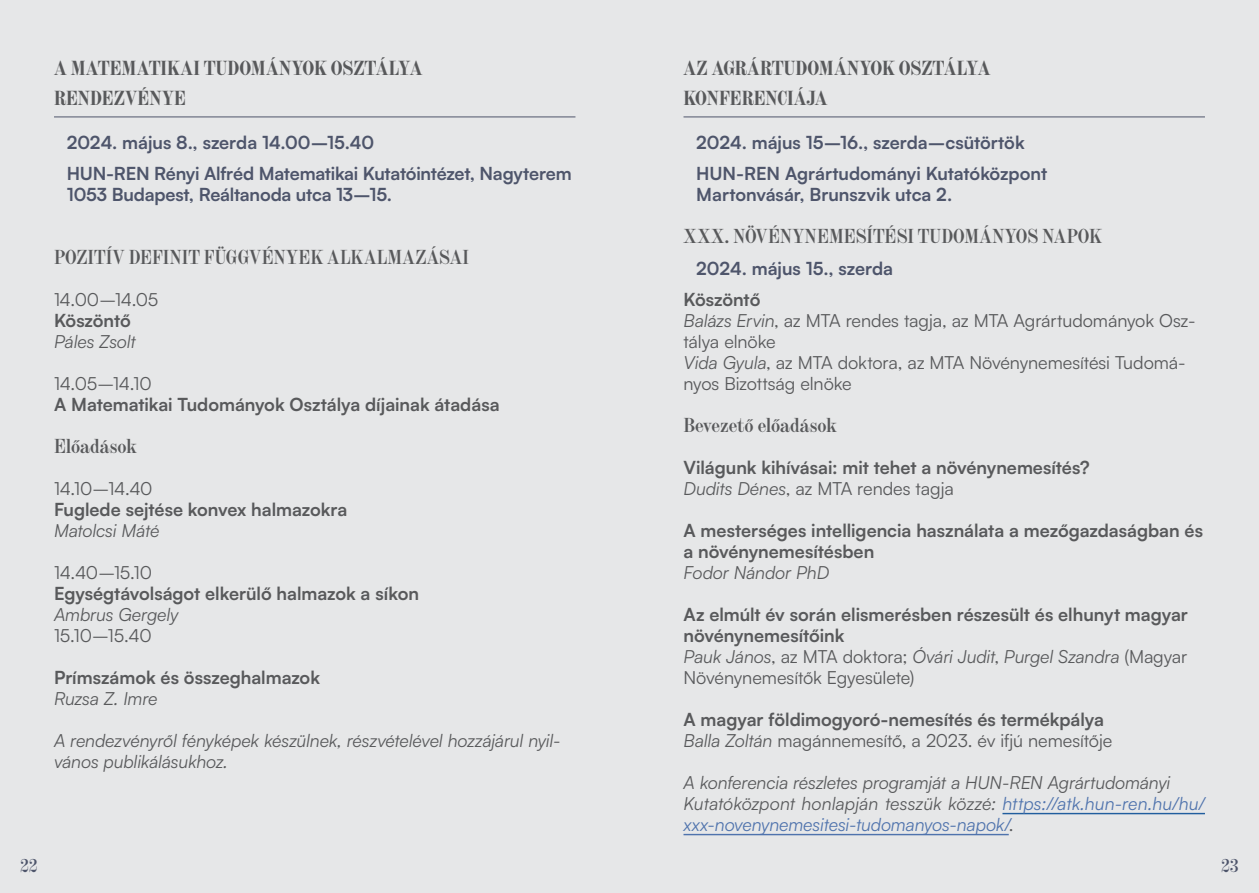
<style>
.page{position:relative;width:1259px;height:893px;background:#e6e7e8}
.page>*{position:absolute;margin:0;border:0;box-sizing:border-box;transform-origin:0 0}
.t1{font:500 19.5px "Amen Display";color:#58595b}
.t2{font:700 19.5px/30px "Amen Display";letter-spacing:.005em;color:#58595b}
.t3{font:700 18px/21px "Satoshi";color:#58595b}
.t4{font:italic 18px/21px "Satoshi";letter-spacing:-.01em;color:#58595b}
.t5{font:700 18px/31.5px "Satoshi";letter-spacing:-.005em;color:#4e556b}
.t6{font:18px/21px "Satoshi";letter-spacing:-.005em;color:#58595b}
.t7{font:18px "Amen Display";color:#4e556b}
.s1{font-weight:700}
.s2{font-style:italic}
.s3{font-weight:400;font-style:italic}
.s4{font-weight:400}
.s5{color:#4f73ad}
.s6{font-style:normal}
</style>
<div class="page">
<hr style="left:54px;top:117px;width:521px;height:1px;background:#4e556b">
<hr style="left:683px;top:117px;width:522px;height:1px;background:#4e556b">
<hr style="left:1002px;top:813px;width:203px;height:1px;background:#215e9e">
<hr style="left:683px;top:834px;width:325px;height:1px;background:#4f73ad">
<p class="t2" style="left:54px;top:53px;width:370px">A MATEMATIKAI TUDOMÁNYOK OSZTÁLYA<br>RENDEZVÉNYE</p>
<p class="t5" style="left:67px;top:125px;width:506px">2024. május 8., szerda 14.00–15.40<br>HUN-REN Rényi Alfréd Matematikai Kutatóintézet, Nagyterem</p>
<p class="t5" style="left:67px;top:178px;width:327px">1053 Budapest, Reáltanoda utca 13–15.</p>
<p class="t1" style="left:54px;top:246px;width:417px">POZITÍV DEFINIT FÜGGVÉNYEK ALKALMAZÁSAI</p>
<p class="t6" style="left:54px;top:288px;width:106px">14.00–14.05</p>
<p class="t3" style="left:54px;top:309px;width:78px">Köszöntő</p>
<p class="t4" style="left:54px;top:330px;width:83px">Páles Zsolt</p>
<p class="t6" style="left:54px;top:372px;width:99px">14.05–14.10</p>
<p class="t3" style="left:54px;top:393px;width:447px">A Matematikai Tudományok Osztálya díjainak átadása</p>
<p class="t1" style="left:54px;top:435px;width:84px">Előadások</p>
<p class="t6" style="left:54px;top:477px;width:100px">14.10–14.40</p>
<p class="t3" style="left:54px;top:498px;width:295px">Fuglede sejtése konvex halmazokra</p>
<p class="t4" style="left:54px;top:519px;width:107px">Matolcsi Máté</p>
<p class="t6" style="left:54px;top:561px;width:100px">14.40–15.10</p>
<p class="t3" style="left:54px;top:582px;width:366px">Egységtávolságot elkerülő halmazok a síkon</p>
<p class="t4" style="left:54px;top:603px;width:126px">Ambrus Gergely</p>
<p class="t6" style="left:54px;top:624px;width:99px">15.10–15.40</p>
<p class="t3" style="left:54px;top:666px;width:267px">Prímszámok és összeghalmazok</p>
<p class="t4" style="left:54px;top:687px;width:105px">Ruzsa Z. Imre</p>
<p class="t4" style="left:54px;top:729px;width:508px">A rendezvényről fényképek készülnek, részvételével hozzájárul nyil&shy;vános publikálásukhoz.</p>
<p class="t2" style="left:683px;top:53px;width:308px">AZ AGRÁRTUDOMÁNYOK OSZTÁLYA<br>KONFERENCIÁJA</p>
<p class="t5" style="left:696px;top:125px;width:352px">2024. május 15–16., szerda–csütörtök<br>HUN-REN Agrártudományi Kutatóközpont</p>
<p class="t5" style="left:696px;top:178px;width:258px">Martonvásár, Brunszvik utca 2.</p>
<p class="t1" style="left:683px;top:225px;width:420px">XXX. NÖVÉNYNEMESÍTÉSI TUDOMÁNYOS NAPOK</p>
<p class="t5" style="left:696px;top:251px;width:198px">2024. május 15., szerda</p>
<p class="t6" style="left:683px;top:288px;width:513px"><span class="s1">Köszöntő<br></span><span class="s2">Balázs Ervin</span>, az MTA rendes tagja, az MTA Agrártudományok Osz&shy;tálya elnöke<br><span class="s2">Vida Gyula</span>, az MTA doktora, az MTA Növénynemesítési Tudomá&shy;nyos Bizottság elnöke</p>
<p class="t1" style="left:683px;top:414px;width:155px">Bevezető előadások</p>
<p class="t3" style="left:683px;top:456px;width:408px">Világunk kihívásai: mit tehet a növénynemesítés?<br><span class="s3">Dudits Dénes</span><span class="s4">, az MTA rendes tagja</span></p>
<p class="t3" style="left:683px;top:519px;width:521px">A mesterséges intelligencia használata a mezőgazdaságban és a növénynemesítésben</p>
<p class="t4" style="left:683px;top:561px;width:147px">Fodor Nándor PhD</p>
<p class="t3" style="left:683px;top:603px;width:506px">Az elmúlt év során elismerésben részesült és elhunyt magyar növénynemesítőink<br><span class="s3">Pauk János</span><span class="s4">, az MTA doktora;</span> <span class="s3">Óvári Judit</span><span class="s4">,</span> <span class="s3">Purgel Szandra</span> <span class="s4">(Magyar Növénynemesítők Egyesülete)</span></p>
<p class="t3" style="left:683px;top:708px;width:430px">A magyar földimogyoró-nemesítés és termékpálya<br><span class="s3">Balla Zoltán</span> <span class="s4">magánnemesítő, a 2023. év ifjú nemesítője</span></p>
<p class="t4" style="left:683px;top:771px;width:523px">A konferencia részletes programját a HUN-REN Agrártudományi<br>Kutatóközpont honlapján tesszük közzé: <span class="s5">https://atk.hun-ren.hu/hu/ xxx-novenynemesitesi-tudomanyos-napok/</span><span class="s6">.</span></p>
<p class="t7" style="left:21px;top:856px;width:18px">22</p>
<p class="t7" style="left:1221px;top:856px;width:18px">23</p>
</div>
